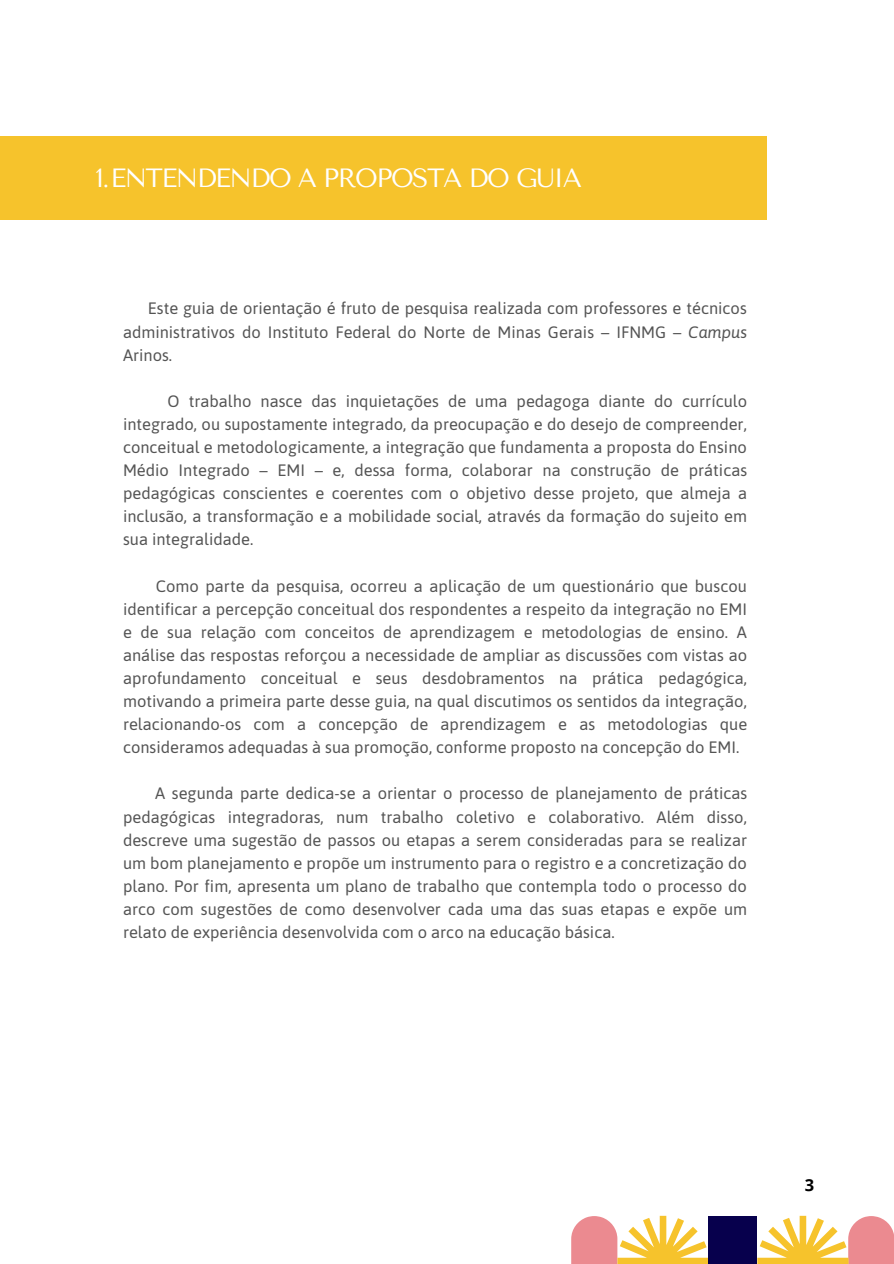
<style>
.page{position:relative;width:894px;height:1264px;background:#fff}
.page>*{position:absolute;margin:0;border:0;box-sizing:border-box;transform-origin:0 0}
.t1{font:26.25px "Tenor Sans";letter-spacing:-.06em;color:#fff}
.t2{font:16.5px/23.1px "Asap";color:#545454;text-align:justify}
.t3{font:700 16.5px "Open Sans";color:#000}
.s1{font-style:italic}
</style>
<div class="page">
<svg style="left:571px;top:1215px;width:137px;height:48px"></svg>
<div style="left:0;top:137px;width:766px;height:83px;background:#f6c32c"></div>
<div style="left:708px;top:1215px;width:48px;height:48px;background:#07004d"></div>
<svg style="left:757px;top:1215px;width:136px;height:48px"></svg>
<h1 class="t1" style="left:95px;top:163px;width:488px">1.ENTENDENDO A PROPOSTA DO GUIA</h1>
<p class="t2" style="left:123px;top:297px;width:625px;text-indent:25px">Este guia de orientação é fruto de pesquisa realizada com professores e técnicos administrativos do Instituto Federal do Norte de Minas Gerais – IFNMG – <span class="s1">Campus </span>Arinos.</p>
<p class="t2" style="left:123px;top:389px;width:625px;text-indent:45px">O trabalho nasce das inquietações de uma pedagoga diante do currículo integrado, ou supostamente integrado, da preocupação e do desejo de compreender, conceitual e metodologicamente, a integração que fundamenta a proposta do Ensino Médio Integrado – EMI – e, dessa forma, colaborar na construção de práticas pedagógicas conscientes e coerentes com o objetivo desse projeto, que almeja a inclusão, a transformação e a mobilidade social, através da formação do sujeito em sua integralidade.</p>
<p class="t2" style="left:123px;top:574px;width:625px;text-indent:33px">Como parte da pesquisa, ocorreu a aplicação de um questionário que buscou identificar a percepção conceitual dos respondentes a respeito da integração no EMI e de sua relação com conceitos de aprendizagem e metodologias de ensino. A análise das respostas reforçou a necessidade de ampliar as discussões com vistas ao aprofundamento conceitual e seus desdobramentos na prática pedagógica, motivando a primeira parte desse guia, na qual discutimos os sentidos da integração, relacionando-os com a concepção de aprendizagem e as metodologias que consideramos adequadas à sua promoção, conforme proposto na concepção do EMI.</p>
<p class="t2" style="left:123px;top:782px;width:625px;text-indent:32px">A segunda parte dedica-se a orientar o processo de planejamento de práticas pedagógicas integradoras, num trabalho coletivo e colaborativo. Além disso, descreve uma sugestão de passos ou etapas a serem consideradas para se realizar um bom planejamento e propõe um instrumento para o registro e a concretização do plano. Por fim, apresenta um plano de trabalho que contempla todo o processo do arco com sugestões de como desenvolver cada uma das suas etapas e expõe um relato de experiência desenvolvida com o arco na educação básica.</p>
<p class="t3" style="left:804px;top:1173px;width:11px">3</p>
</div>
